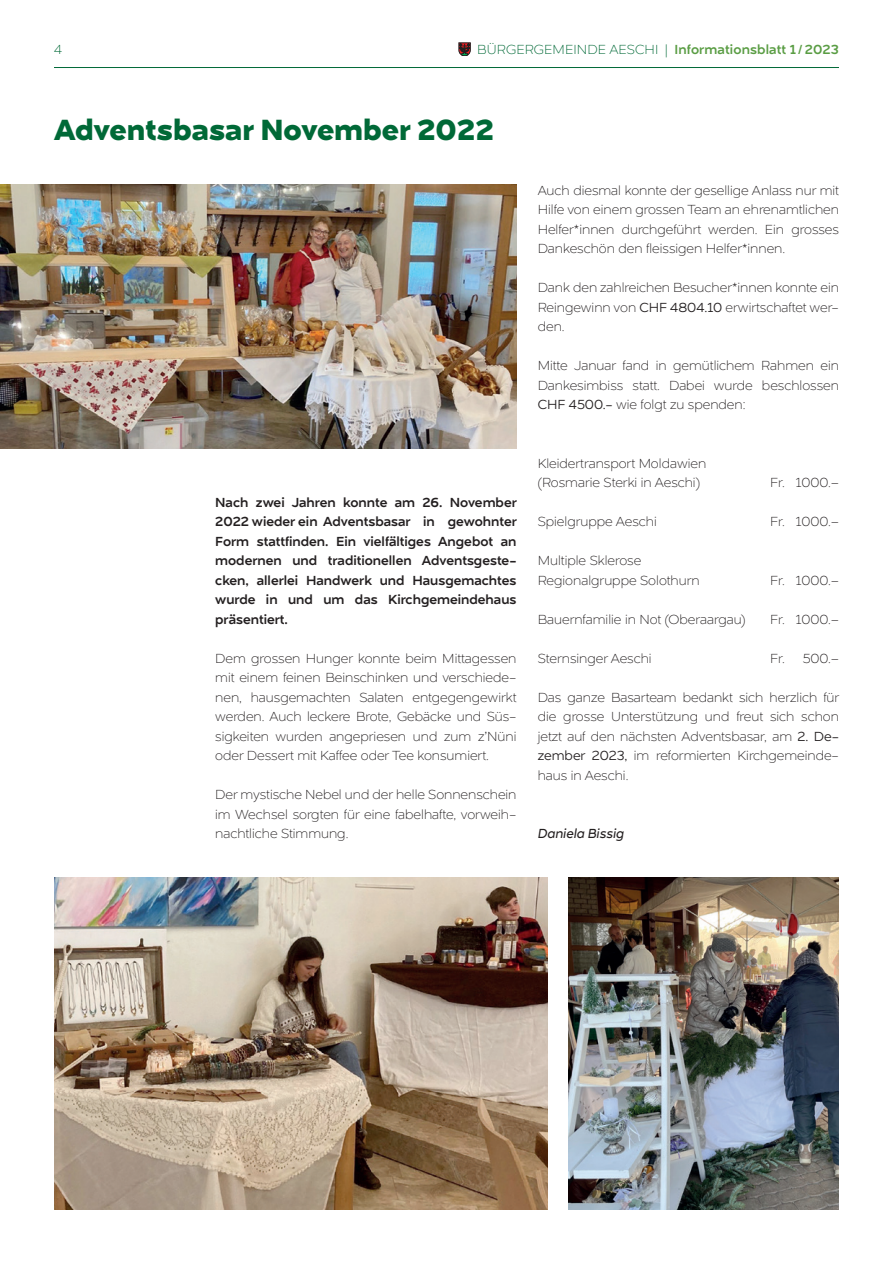
<style>
.page{position:relative;width:893px;height:1263px;background:#fff}
.page>*{position:absolute;margin:0;border:0;box-sizing:border-box;transform-origin:0 0}
.t1{font:700 30px "Naste";color:#006937}
.t2{font:200 13.5px/19.5px "Naste";color:#231f20;text-align:justify}
.t3{font:500 13.5px/19.5px "Naste";color:#231f20;text-align:justify}
.t4{font:500 13.5px "Naste";letter-spacing:.01em;color:#5a9d44}
.t5{font:italic 13.5px "Naste";color:#231f20}
.t6{font:200 13.5px "Naste";color:#006937}
.s1{font-weight:200;color:#006937}
.s2{font-weight:300}
</style>
<div class="page">
<svg style="left:459px;top:43px;width:11px;height:13px"></svg>
<hr style="left:54px;top:67px;width:785px;height:1px;background:#006937">
<img style="left:54px;top:877px;width:494px;height:332px">
<img style="left:569px;top:877px;width:270px;height:332px">
<img style="left:0;top:185px;width:516px;height:263px">
<p class="t6" style="left:54px;top:41px;width:10px">4</p>
<p class="t4" style="left:477px;top:40px;width:363px"><span class="s1">BÜRGERGEMEINDE AESCHI |</span> Informationsblatt 1 /2023</p>
<h1 class="t1" style="left:54px;top:106px;width:441px">Adventsbasar November 2022</h1>
<p class="t3" style="left:215px;top:492px;width:303px">Nach zwei Jahren konnte am 26. November 2022 wieder ein Adventsbasar in gewohnter Form stattfinden. Ein vielfältiges Angebot an modernen und traditionellen Adventsgeste&shy;cken, allerlei Handwerk und Hausgemachtes wurde in und um das Kirchgemeindehaus präsentiert.</p>
<p class="t2" style="left:215px;top:648px;width:303px">Dem grossen Hunger konnte beim Mittagessen mit einem feinen Beinschinken und verschiede&shy;nen, hausgemachten Salaten entgegengewirkt werden. Auch leckere Brote, Gebäcke und Süs&shy;sigkeiten wurden angepriesen und zum z’Nüni oder Dessert mit Kaffee oder Tee konsumiert.</p>
<p class="t2" style="left:215px;top:785px;width:303px">Der mystische Nebel und der helle Sonnenschein im Wechsel sorgten für eine fabelhafte, vorweih&shy;nachtliche Stimmung.</p>
<p class="t2" style="left:538px;top:180px;width:303px">Auch diesmal konnte der gesellige Anlass nur mit Hilfe von einem grossen Team an ehrenamtlichen Helfer*innen durchgeführt werden. Ein grosses Dankeschön den fleissigen Helfer*innen.</p>
<p class="t2" style="left:538px;top:278px;width:303px">Dank den zahlreichen Besucher*innen konnte ein Reingewinn von <span class="s2">CHF 4804.10</span> erwirtschaftet wer&shy;den.</p>
<p class="t2" style="left:538px;top:356px;width:303px">Mitte Januar fand in gemütlichem Rahmen ein Dankesimbiss statt. Dabei wurde beschlossen <span class="s2">CHF 4500.-</span> wie folgt zu spenden:</p>
<p class="t2" style="left:538px;top:453px;width:170px">Kleidertransport Moldawien (Rosmarie Sterki in Aeschi)</p>
<p class="t2" style="left:770px;top:473px;width:70px">Fr. 1000.–</p>
<p class="t2" style="left:538px;top:512px;width:120px">Spielgruppe Aeschi</p>
<p class="t2" style="left:770px;top:512px;width:70px">Fr. 1000.–</p>
<p class="t2" style="left:538px;top:551px;width:163px">Multiple Sklerose<br>Regionalgruppe Solothurn</p>
<p class="t2" style="left:770px;top:570px;width:70px">Fr. 1000.–</p>
<p class="t2" style="left:538px;top:609px;width:209px">Bauernfamilie in Not (Oberaargau)</p>
<p class="t2" style="left:770px;top:609px;width:70px">Fr. 1000.–</p>
<p class="t2" style="left:538px;top:648px;width:115px">Sternsinger Aeschi</p>
<p class="t2" style="left:770px;top:648px;width:70px">Fr. 500.–</p>
<p class="t2" style="left:538px;top:687px;width:303px">Das ganze Basarteam bedankt sich herzlich für die grosse Unterstützung und freut sich schon jetzt auf den nächsten Adventsbasar, am <span class="s2">2. De&shy;zember 2023,</span> im reformierten Kirchgemeinde&shy;haus in Aeschi.</p>
<p class="t5" style="left:538px;top:824px;width:88px">Daniela Bissig</p>
</div>
